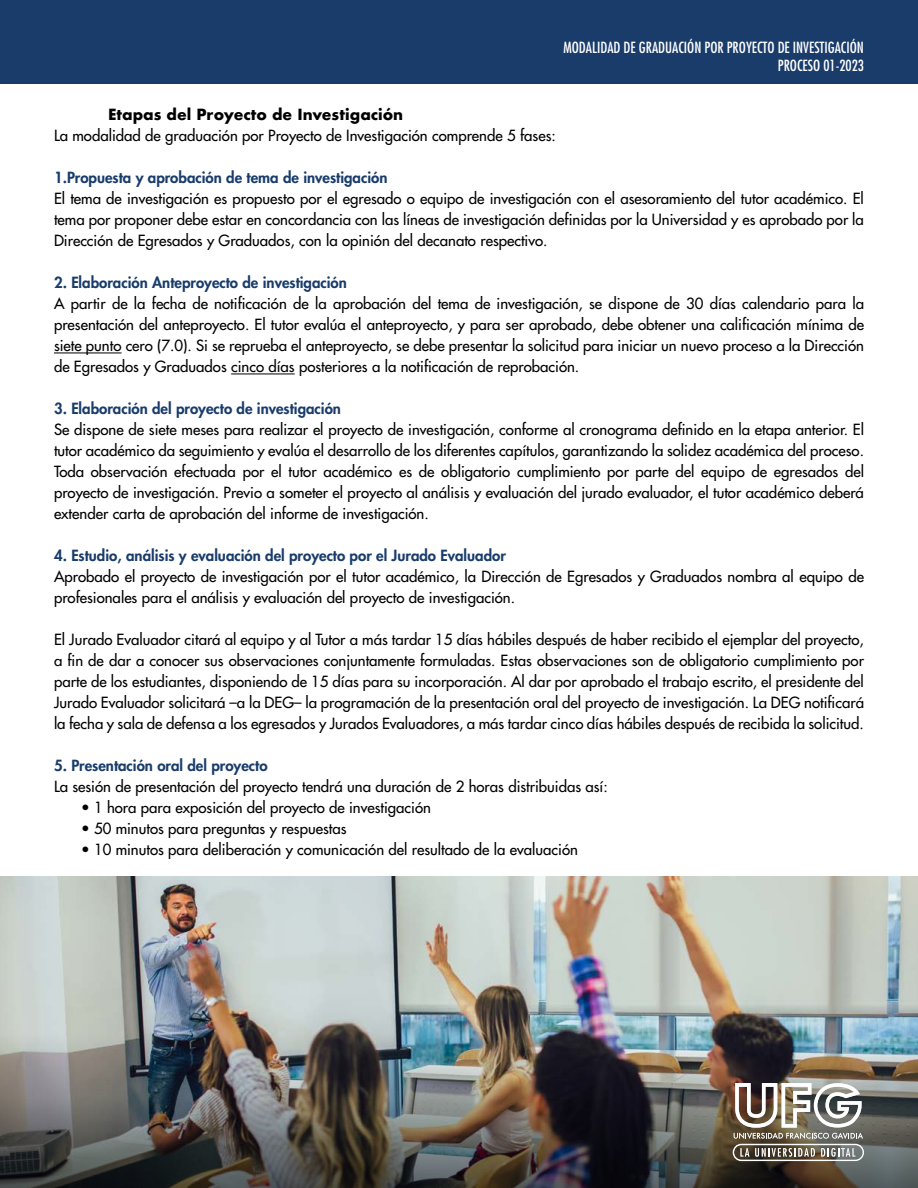
<style>
.page{position:relative;width:918px;height:1188px;background:#fff}
.page>*{position:absolute;margin:0;border:0;box-sizing:border-box;transform-origin:0 0}
.t1{font:15px/21px "Futura";color:#000;text-align:justify}
.t2{font:800 15px "Futura";color:#193c6b}
.t3{font:condensed 15px/18px "Futura";color:#fff;text-align:right}
.t4{font:700 15px "Futura";color:#000}
</style>
<div class="page">
<img style="left:0;top:876px;width:918px;height:159px">
<div style="left:0;top:0;width:918px;height:84px;background:#193c6b"></div>
<hr style="left:54px;top:353px;width:68px;height:1px;background:#000">
<hr style="left:231px;top:374px;width:64px;height:1px;background:#000">
<img style="left:0;top:1035px;width:918px;height:65px">
<img style="left:0;top:1100px;width:918px;height:88px">
<img style="left:733px;top:1083px;width:131px;height:78px">
<p class="t3" style="left:563px;top:38px;width:302px">MODALIDAD DE GRADUACIÓN POR PROYECTO DE INVESTIGACIÓN<br>PROCESO 01-2023</p>
<p class="t4" style="left:108px;top:104px;width:297px">Etapas del Proyecto de Investigación</p>
<p class="t1" style="left:54px;top:125px;width:503px">La modalidad de graduación por Proyecto de Investigación comprende 5 fases:</p>
<p class="t2" style="left:54px;top:168px;width:335px">1.Propuesta y aprobación de tema de investigación</p>
<p class="t1" style="left:54px;top:188px;width:811px">El tema de investigación es propuesto por el egresado o equipo de investigación con el asesoramiento del tutor académico. El tema por proponer debe estar en concordancia con las líneas de investigación definidas por la Universidad y es aprobado por la Dirección de Egresados y Graduados, con la opinión del decanato respectivo.</p>
<p class="t2" style="left:54px;top:273px;width:294px">2. Elaboración Anteproyecto de investigación</p>
<p class="t1" style="left:54px;top:293px;width:812px">A partir de la fecha de notificación de la aprobación del tema de investigación, se dispone de 30 días calendario para la presentación del anteproyecto. El tutor evalúa el anteproyecto, y para ser aprobado, debe obtener una calificación mínima de siete punto cero (7.0). Si se reprueba el anteproyecto, se debe presentar la solicitud para iniciar un nuevo proceso a la Dirección de Egresados y Graduados cinco días posteriores a la notificación de reprobación.</p>
<p class="t2" style="left:54px;top:399px;width:289px">3. Elaboración del proyecto de investigación</p>
<p class="t1" style="left:54px;top:419px;width:812px">Se dispone de siete meses para realizar el proyecto de investigación, conforme al cronograma definido en la etapa anterior. El tutor académico da seguimiento y evalúa el desarrollo de los diferentes capítulos, garantizando la solidez académica del proceso.<br>Toda observación efectuada por el tutor académico es de obligatorio cumplimiento por parte del equipo de egresados del proyecto de investigación. Previo a someter el proyecto al análisis y evaluación del jurado evaluador, el tutor académico deberá extender carta de aprobación del informe de investigación.</p>
<p class="t2" style="left:54px;top:546px;width:453px">4. Estudio, análisis y evaluación del proyecto por el Jurado Evaluador</p>
<p class="t1" style="left:54px;top:566px;width:811px">Aprobado el proyecto de investigación por el tutor académico, la Dirección de Egresados y Graduados nombra al equipo de profesionales para el análisis y evaluación del proyecto de investigación.</p>
<p class="t1" style="left:54px;top:629px;width:812px">El Jurado Evaluador citará al equipo y al Tutor a más tardar 15 días hábiles después de haber recibido el ejemplar del proyecto, a fin de dar a conocer sus observaciones conjuntamente formuladas. Estas observaciones son de obligatorio cumplimiento por parte de los estudiantes, disponiendo de 15 días para su incorporación. Al dar por aprobado el trabajo escrito, el presidente del Jurado Evaluador solicitará –a la DEG– la programación de la presentación oral del proyecto de investigación. La DEG notificará la fecha y sala de defensa a los egresados y Jurados Evaluadores, a más tardar cinco días hábiles después de recibida la solicitud.</p>
<p class="t2" style="left:54px;top:756px;width:215px">5. Presentación oral del proyecto</p>
<p class="t1" style="left:54px;top:776px;width:555px">La sesión de presentación del proyecto tendrá una duración de 2 horas distribuidas así:</p>
<p class="t1" style="left:81px;top:797px;width:351px">• 1 hora para exposición del proyecto de investigación</p>
<p class="t1" style="left:81px;top:818px;width:267px">• 50 minutos para preguntas y respuestas</p>
<p class="t1" style="left:81px;top:839px;width:498px">• 10 minutos para deliberación y comunicación del resultado de la evaluación</p>
</div>
